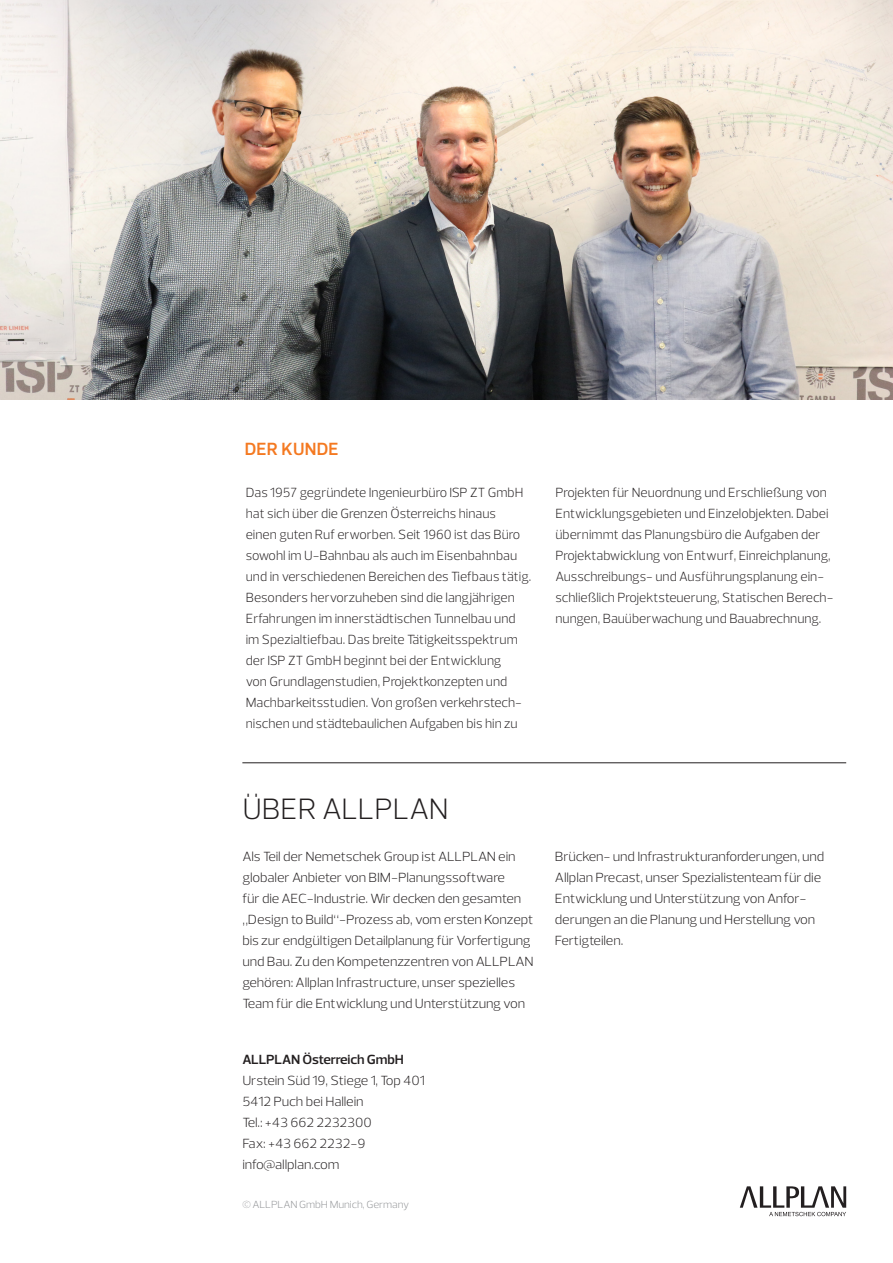
<style>
.page{position:relative;width:893px;height:1263px;background:#fff}
.page>*{position:absolute;margin:0;border:0;box-sizing:border-box;transform-origin:0 0}
.boilerplate{font:300 30px "Prelo";color:#231f20}
.head{font:600 18px "Prelo";letter-spacing:.015em;color:#f47921}
.fließtext{font:300 13.5px/21px "Prelo";color:#231f20}
.fließtext-2{font:300 13.5px/21px "Prelo";color:#231f20;scale:1.05 1}
.Copyright{font:300 10.5px "Prelo";letter-spacing:-.01em;color:#939598;scale:1.05 1}
.s1{font-weight:600}
</style>
<div class="page">
<img style="left:0;top:0;width:893px;height:400px">
<svg style="left:740px;top:1186px;width:106px;height:30px"></svg>
<hr style="left:242px;top:762px;width:604px;height:1px;background:#231f20">
<p class="head" style="left:245px;top:438px;width:95px">DER KUNDE</p>
<p class="fließtext" style="left:246px;top:482px;width:287px">Das 1957 gegründete Ingenieurbüro ISP ZT GmbH hat sich über die Grenzen Österreichs hinaus<br>einen guten Ruf erworben. Seit 1960 ist das Büro sowohl im U-Bahnbau als auch im Eisenbahnbau und in verschiedenen Bereichen des Tiefbaus tätig.<br>Besonders hervorzuheben sind die langjährigen Erfahrungen im innerstädtischen Tunnelbau und im Spezialtiefbau. Das breite Tätigkeitsspektrum der ISP ZT GmbH beginnt bei der Entwicklung<br>von Grundlagenstudien, Projektkonzepten und Machbarkeitsstudien. Von großen verkehrstech&shy;nischen und städtebaulichen Aufgaben bis hin zu</p>
<p class="fließtext" style="left:555px;top:482px;width:279px">Projekten für Neuordnung und Erschließung von Entwicklungsgebieten und Einzelobjekten. Dabei übernimmt das Planungsbüro die Aufgaben der Projektabwicklung von Entwurf, Einreichplanung, Ausschreibungs- und Ausführungsplanung ein&shy;schließlich Projektsteuerung, Statischen Berech&shy;nungen, Bauüberwachung und Bauabrechnung.</p>
<p class="boilerplate" style="left:242px;top:791px;width:208px">ÜBER ALLPLAN</p>
<p class="fließtext-2" style="left:242px;top:846px;width:279px">Als Teil der Nemetschek Group ist ALLPLAN ein globaler Anbieter von BIM-Planungssoftware<br>für die AEC-Industrie. Wir decken den gesamten „Design to Build“-Prozess ab, vom ersten Konzept bis zur endgültigen Detailplanung für Vorfertigung und Bau. Zu den Kompetenzzentren von ALLPLAN gehören: Allplan Infrastructure, unser spezielles Team für die Entwicklung und Unterstützung von</p>
<p class="fließtext-2" style="left:242px;top:1049px;width:175px"><span class="s1">ALLPLAN Österreich GmbH<br></span>Urstein Süd 19, Stiege 1, Top 401<br>5412 Puch bei Hallein<br>Tel.: +43 662 2232300<br>Fax: +43 662 2232-9 info@allplan.com</p>
<p class="Copyright" style="left:242px;top:1198px;width:160px">© ALLPLAN GmbH Munich, Germany</p>
<p class="fließtext-2" style="left:555px;top:846px;width:258px">Brücken- und Infrastrukturanforderungen, und Allplan Precast, unser Spezialistenteam für die Entwicklung und Unterstützung von Anfor&shy;derungen an die Planung und Herstellung von Fertigteilen.</p>
</div>
